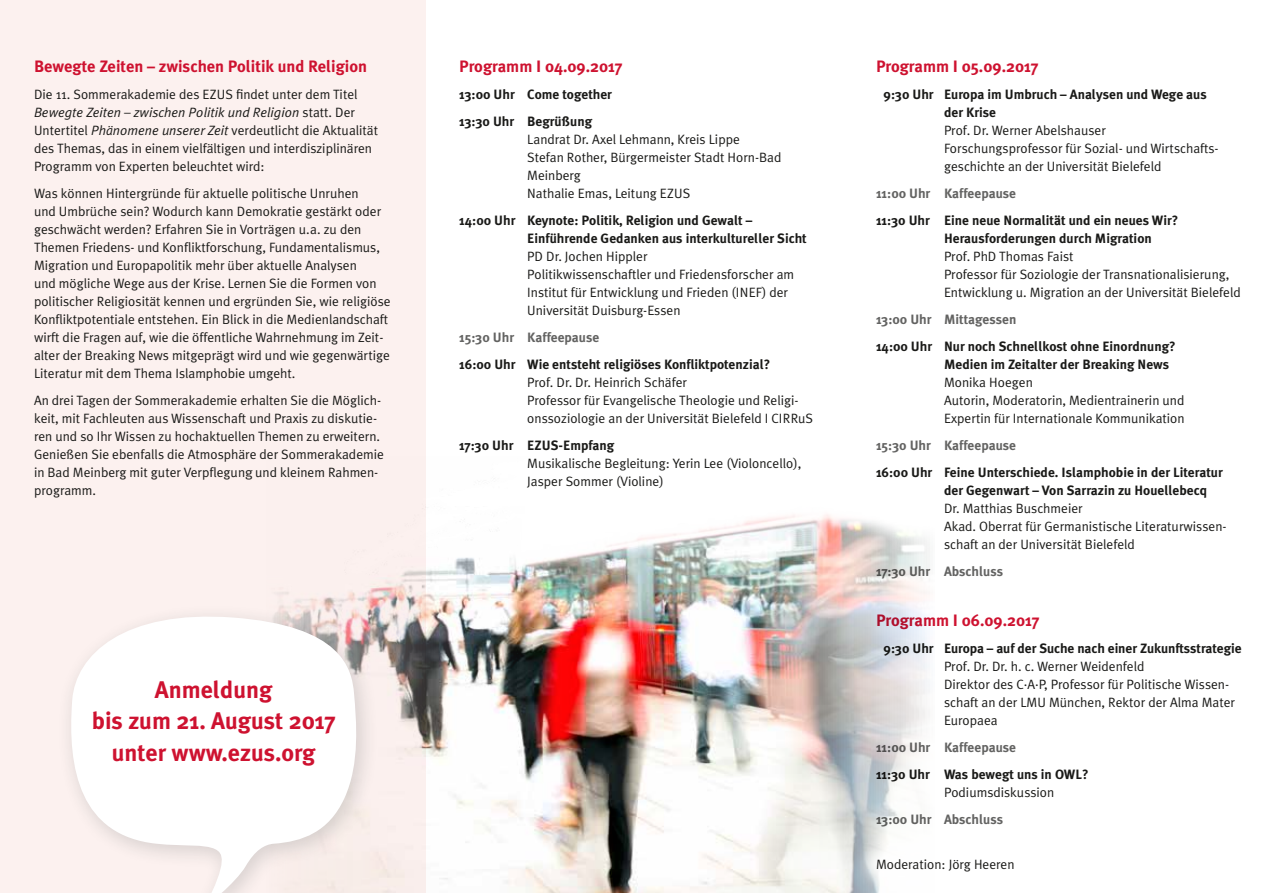
<style>
.page{position:relative;width:1263px;height:893px;background:#fff}
.page>*{position:absolute;margin:0;border:0;box-sizing:border-box;transform-origin:0 0}
.t1{font:700 24px/31.5px "Meta Plus";color:#ce1230;text-align:center}
.t2{font:700 16.5px "Meta Plus";color:#ce1230}
.t3{font:13.5px/18px "Meta Plus Normal";color:#1a1a18}
.t4{font:700 13.5px/18px "Meta Plus";color:#1a1a18}
.t5{font:700 13.5px "Meta Plus";color:#636362}
.s1{font-style:italic}
</style>
<div class="page">
<div style="left:0;top:0;width:425px;height:893px;background:#fcf1ef"></div>
<img style="left:277px;top:456px;width:653px;height:437px">
<div style="left:56px;top:603px;width:323px;height:290px;background:#1a2528;opacity:.15"></div>
<svg style="left:67px;top:609px;width:293px;height:284px;fill:#fff"></svg>
<div style="left:853px;top:835px;width:184px;height:58px;background:#fff"></div>
<p class="t2" style="left:34px;top:57px;width:334px">Bewegte Zeiten – zwischen Politik und Religion</p>
<p class="t3" style="left:34px;top:85px;width:346px">Die 11. Sommerakademie des EZUS findet unter dem Titel <span class="s1">Bewegte Zeiten – zwischen Politik und Religion</span> statt. Der Untertitel <span class="s1">Phänomene unserer Zeit</span> verdeutlicht die Aktualität des Themas, das in einem vielfältigen und interdisziplinären Programm von Experten beleuchtet wird:</p>
<p class="t3" style="left:34px;top:184px;width:358px">Was können Hintergründe für aktuelle politische Unruhen<br>und Umbrüche sein? Wodurch kann Demokratie gestärkt oder geschwächt werden? Erfahren Sie in Vorträgen u.a. zu den Themen Friedens- und Konfliktforschung, Fundamentalismus, Migration und Europapolitik mehr über aktuelle Analysen<br>und mögliche Wege aus der Krise. Lernen Sie die Formen von politischer Religiosität kennen und ergründen Sie, wie religiöse Konfliktpotentiale entstehen. Ein Blick in die Medienlandschaft wirft die Fragen auf, wie die öffentliche Wahrnehmung im Zeit&shy;alter der Breaking News mitgeprägt wird und wie gegenwärtige Literatur mit dem Thema Islamphobie umgeht.</p>
<p class="t3" style="left:34px;top:391px;width:351px">An drei Tagen der Sommerakademie erhalten Sie die Möglich&shy;keit, mit Fachleuten aus Wissenschaft und Praxis zu diskutie&shy;ren und so Ihr Wissen zu hochaktuellen Themen zu erweitern.<br>Genießen Sie ebenfalls die Atmosphäre der Sommerakademie in Bad Meinberg mit guter Verpflegung und kleinem Rahmen&shy;programm.</p>
<h1 class="t1" style="left:92px;top:673px;width:245px">Anmeldung<br>bis zum 21. August 2017 unter www.ezus.org</h1>
<p class="t2" style="left:459px;top:57px;width:165px">Programm I 04.09.2017</p>
<p class="t4" style="left:459px;top:81px;width:154px;line-height:27px">13:00 Uhr Come together<br>13:30 Uhr Begrüßung</p>
<p class="t3" style="left:527px;top:130px;width:256px">Landrat Dr. Axel Lehmann, Kreis Lippe<br>Stefan Rother, Bürgermeister Stadt Horn-Bad<br>Meinberg<br>Nathalie Emas, Leitung EZUS</p>
<p class="t4" style="left:527px;top:211px;width:281px;text-indent:-68px">14:00 Uhr Keynote: Politik, Religion und Gewalt –<br>Einführende Gedanken aus interkultureller Sicht</p>
<p class="t3" style="left:527px;top:247px;width:268px">PD Dr. Jochen Hippler<br>Politikwissenschaftler und Friedensforscher am Institut für Entwicklung und Frieden (INEF) der Universität Duisburg-Essen</p>
<p class="t5" style="left:459px;top:329px;width:142px">15:30 Uhr Kaffeepause</p>
<p class="t4" style="left:459px;top:355px;width:313px">16:00 Uhr Wie entsteht religiöses Konfliktpotenzial?</p>
<p class="t3" style="left:527px;top:373px;width:287px">Prof. Dr. Dr. Heinrich Schäfer<br>Professor für Evangelische Theologie und Religi&shy;onssoziologie an der Universität Bielefeld I CIRRuS</p>
<p class="t4" style="left:459px;top:436px;width:157px">17:30 Uhr EZUS-Empfang</p>
<p class="t3" style="left:527px;top:454px;width:275px">Musikalische Begleitung: Yerin Lee (Violoncello),<br>Jasper Sommer (Violine)</p>
<p class="t2" style="left:876px;top:57px;width:164px">Programm I 05.09.2017</p>
<p class="t4" style="left:944px;top:85px;width:264px;text-indent:-61px">9:30 Uhr Europa im Umbruch – Analysen und Wege aus der Krise</p>
<p class="t3" style="left:944px;top:121px;width:275px">Prof. Dr. Werner Abelshauser<br>Forschungsprofessor für Sozial- und Wirtschafts&shy;geschichte an der Universität Bielefeld</p>
<p class="t5" style="left:876px;top:185px;width:142px">11:00 Uhr Kaffeepause</p>
<p class="t4" style="left:944px;top:211px;width:236px;text-indent:-68px">11:30 Uhr Eine neue Normalität und ein neues Wir?<br>Herausforderungen durch Migration</p>
<p class="t3" style="left:944px;top:247px;width:298px">Prof. PhD Thomas Faist<br>Professor für Soziologie der Transnationalisierung,<br>Entwicklung u. Migration an der Universität Bielefeld</p>
<p class="t5" style="left:876px;top:311px;width:142px">13:00 Uhr Mittagessen</p>
<p class="t4" style="left:944px;top:337px;width:233px;text-indent:-68px">14:00 Uhr Nur noch Schnellkost ohne Einordnung?<br>Medien im Zeitalter der Breaking News</p>
<p class="t3" style="left:944px;top:373px;width:242px">Monika Hoegen<br>Autorin, Moderatorin, Medientrainerin und<br>Expertin für Internationale Kommunikation</p>
<p class="t5" style="left:876px;top:437px;width:142px">15:30 Uhr Kaffeepause</p>
<p class="t4" style="left:944px;top:463px;width:280px;text-indent:-68px">16:00 Uhr Feine Unterschiede. Islamphobie in der Literatur der Gegenwart – Von Sarrazin zu Houellebecq</p>
<p class="t3" style="left:944px;top:499px;width:284px">Dr. Matthias Buschmeier<br>Akad. Oberrat für Germanistische Literaturwissen&shy;schaft an der Universität Bielefeld</p>
<p class="t5" style="left:876px;top:563px;width:129px">17:30 Uhr Abschluss</p>
<p class="t2" style="left:876px;top:610px;width:165px">Programm I 06.09.2017</p>
<p class="t4" style="left:883px;top:639px;width:360px">9:30 Uhr Europa – auf der Suche nach einer Zukunftsstrategie</p>
<p class="t3" style="left:944px;top:657px;width:293px">Prof. Dr. Dr. h. c. Werner Weidenfeld<br>Direktor des C·A·P, Professor für Politische Wissen&shy;schaft an der LMU München, Rektor der Alma Mater Europaea</p>
<p class="t5" style="left:876px;top:739px;width:142px">11:00 Uhr Kaffeepause</p>
<p class="t4" style="left:876px;top:765px;width:214px">11:30 Uhr Was bewegt uns in OWL?</p>
<p class="t3" style="left:944px;top:783px;width:112px">Podiumsdiskussion</p>
<p class="t5" style="left:876px;top:811px;width:129px">13:00 Uhr Abschluss</p>
<p class="t3" style="left:876px;top:855px;width:140px">Moderation: Jörg Heeren</p>
</div>
